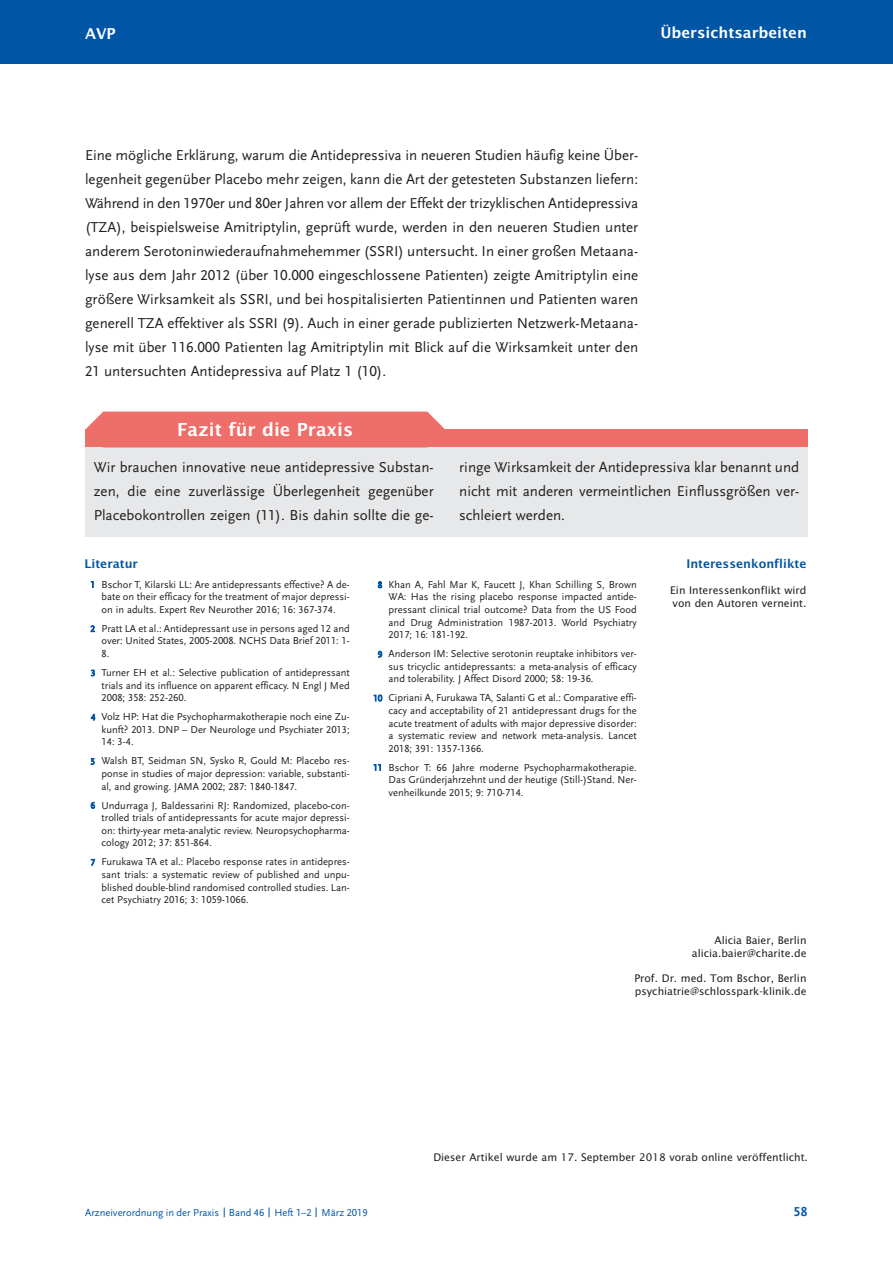
<style>
.page{position:relative;width:893px;height:1263px;background:#fff}
.page>*{position:absolute;margin:0;border:0;box-sizing:border-box;transform-origin:0 0}
.t1{font:600 18px "Lucida Sans";color:#fff}
.t2{font:15px/24px "Scala Sans LF";color:#231f20;text-align:justify}
.t3{font:600 15px "Lucida Sans";color:#fff}
.t4{font:700 13.5px "Scala Sans LF";color:#0155a5}
.t5{font:600 12px "Lucida Sans";color:#0155a5}
.t6{font:10.5px/12.6px "Scala Sans LF";color:#231f20;text-align:justify}
.t7{font:10.5px/12.6px "Lucida Sans";color:#231f20}
.t8{font:10.5px "Scala Sans LF";color:#0155a5}
.s1{font-size:9px;color:#0155a5}
</style>
<div class="page">
<div style="left:0;top:0;width:892px;height:64px;background:#0155a5"></div>
<div style="left:85px;top:429px;width:723px;height:19px;background:#ee6e69"></div>
<div style="left:85px;top:448px;width:723px;height:89px;background:#e7e8e9"></div>
<div style="left:86px;top:412px;width:359px;height:17px;background:#ee6e69"></div>
<h2 class="t3" style="left:85px;top:25px;width:32px">AVP</h2>
<h2 class="t3" style="left:660px;top:24px;width:148px">Übersichtsarbeiten</h2>
<p class="t2" style="left:85px;top:143px;width:555px">Eine mögliche Erklärung, warum die antidepressiva in neueren Studien häufig keine Über&shy;legenheit gegenüber placebo mehr zeigen, kann die art der getesteten Substanzen liefern:<br>Während in den 1970er und 80er Jahren vor allem der Effekt der trizyklischen antidepressiva (tZa), beispielsweise amitriptylin, geprüft wurde, werden in den neueren Studien unter anderem Serotoninwiederaufnahmehemmer (SSri) untersucht. in einer großen Metaana&shy;lyse aus dem Jahr 2012 (über 10.000 eingeschlossene patienten) zeigte amitriptylin eine größere Wirksamkeit als SSri, und bei hospitalisierten patientinnen und patienten waren generell tZa effektiver als SSri (9). auch in einer gerade publizierten netzwerk-Metaana&shy;lyse mit über 116.000 patienten lag amitriptylin mit Blick auf die Wirksamkeit unter den 21 untersuchten antidepressiva auf platz 1 (10).</p>
<h1 class="t1" style="left:177px;top:419px;width:177px">Fazit für die Praxis</h1>
<h2 class="t2" style="left:94px;top:455px;width:341px">Wir brauchen innovative neue antidepressive Substan&shy;zen, die eine zuverlässige Überlegenheit gegenüber placebokontrollen zeigen (11). Bis dahin sollte die ge-</h2>
<h2 class="t2" style="left:459px;top:455px;width:341px">ringe Wirksamkeit der antidepressiva klar benannt und nicht mit anderen vermeintlichen Einflussgrößen ver&shy;schleiert werden.</h2>
<p class="t5" style="left:85px;top:557px;width:55px">Literatur</p>
<p class="t6" style="left:102px;top:578px;width:250px;text-indent:-11px"><span class="s1">1</span> Bschor t, kilarski ll: are antidepressants effective? a de&shy;bate on their efficacy for the treatment of major depressi&shy;on in adults. Expert rev neurother 2016; 16: 367-374.</p>
<p class="t6" style="left:102px;top:622px;width:250px;text-indent:-11px"><span class="s1">2</span> pratt la et al.: antidepressant use in persons aged 12 and over: united States, 2005-2008. nchS data Brief 2011: 1- 8.</p>
<p class="t6" style="left:102px;top:666px;width:250px;text-indent:-11px"><span class="s1">3</span> turner Eh et al.: Selective publication of antidepressant trials and its influence on apparent efficacy. n Engl J Med 2008; 358: 252-260.</p>
<p class="t6" style="left:102px;top:711px;width:250px;text-indent:-11px"><span class="s1">4</span> Volz hp: hat die psychopharmakotherapie noch eine Zu&shy;kunft? 2013. dnp – der neurologe und psychiater 2013; 14: 3-4.</p>
<p class="t6" style="left:102px;top:755px;width:250px;text-indent:-11px"><span class="s1">5</span> Walsh Bt, Seidman Sn, Sysko r, Gould M: placebo res&shy;ponse in studies of major depression: variable, substanti&shy;al, and growing. JaMa 2002; 287: 1840-1847.</p>
<p class="t6" style="left:102px;top:799px;width:250px;text-indent:-11px"><span class="s1">6</span> undurraga J, Baldessarini rJ: randomized, placebo-con&shy;trolled trials of antidepressants for acute major depressi&shy;on: thirty-year meta-analytic review. neuropsychopharma&shy;cology 2012; 37: 851-864.</p>
<p class="t6" style="left:102px;top:856px;width:250px;text-indent:-11px"><span class="s1">7</span> Furukawa ta et al.: placebo response rates in antidepres&shy;sant trials: a systematic review of published and unpu&shy;blished double-blind randomised controlled studies. lan&shy;cet psychiatry 2016; 3: 1059-1066.</p>
<p class="t6" style="left:389px;top:578px;width:250px;text-indent:-11px"><span class="s1">8</span> khan a, Fahl Mar k, Faucett J, khan Schilling S, Brown Wa: has the rising placebo response impacted antide&shy;pressant clinical trial outcome? data from the uS Food and drug administration 1987-2013. World psychiatry 2017; 16: 181-192.</p>
<p class="t6" style="left:389px;top:648px;width:250px;text-indent:-11px"><span class="s1">9</span> anderson iM: Selective serotonin reuptake inhibitors ver&shy;sus tricyclic antidepressants: a meta-analysis of efficacy and tolerability. J affect disord 2000; 58: 19-36.</p>
<p class="t6" style="left:389px;top:692px;width:250px;text-indent:-15px"><span class="s1">10</span> cipriani a, Furukawa ta, Salanti G et al.: comparative effi&shy;cacy and acceptability of 21 antidepressant drugs for the acute treatment of adults with major depressive disorder: a systematic review and network meta-analysis. lancet 2018; 391: 1357-1366.</p>
<p class="t6" style="left:389px;top:761px;width:250px;text-indent:-15px"><span class="s1">11</span> Bschor t: 66 Jahre moderne psychopharmakotherapie. das Gründerjahrzehnt und der heutige (Still-)Stand. ner&shy;venheilkunde 2015; 9: 710-714.</p>
<p class="t5" style="left:686px;top:557px;width:122px">Interessenkonflikte</p>
<p class="t7" style="left:670px;top:584px;width:138px">Ein Interessenkonflikt wird von den Autoren verneint.</p>
<p class="t7" style="left:692px;top:934px;width:116px;text-align:right">Alicia Baier, Berlin alicia.baier@charite.de</p>
<p class="t7" style="left:634px;top:972px;width:174px">Prof. Dr. med. Tom Bschor, Berlin psychiatrie@schlosspark-klinik.de</p>
<p class="t7" style="left:433px;top:1151px;width:376px">Dieser Artikel wurde am 17. September 2018 vorab online veröffentlicht.</p>
<p class="t8" style="left:85px;top:1207px;width:284px">arzneiverordnung in der praxis Band 46 heft 1–2 März 2019</p>
<p class="t4" style="left:794px;top:1204px;width:15px">58</p>
</div>
